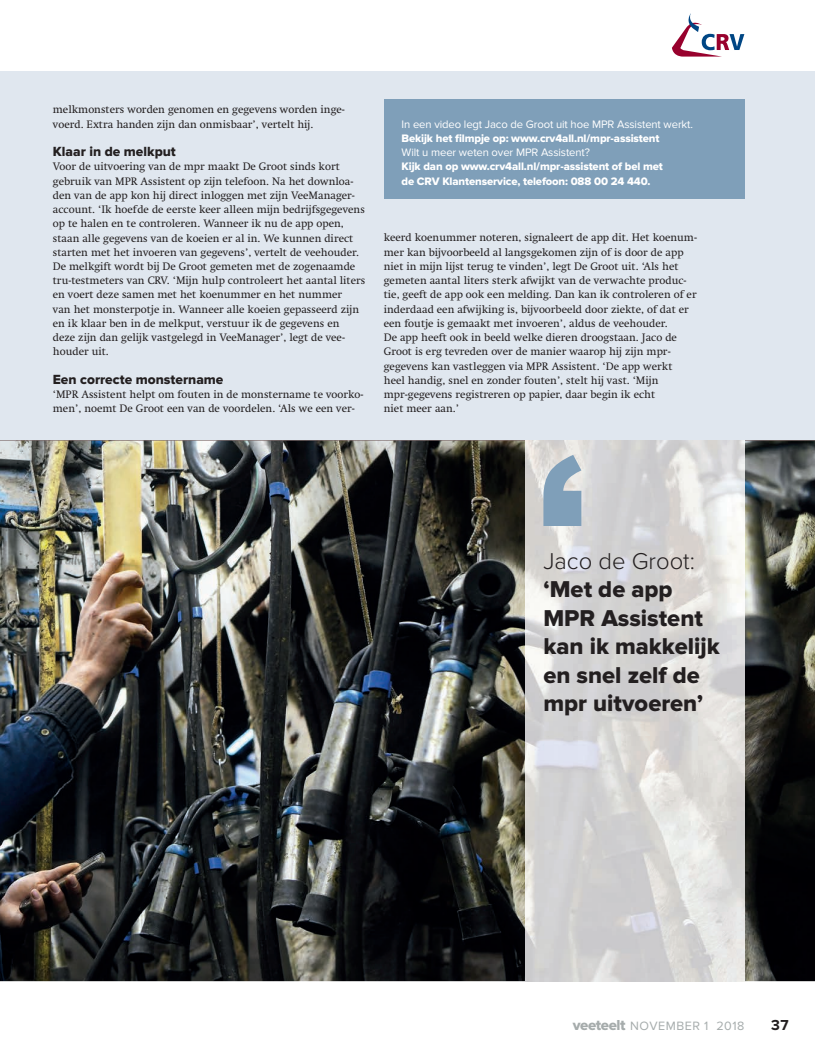
<style>
.page{position:relative;width:815px;height:1052px;background:#fff}
.page>*{position:absolute;margin:0;border:0;box-sizing:border-box;transform-origin:0 0}
.t1{font:23.75px/28.5px "Proxima Nova Extrabld";color:#231f20}
.t2{font:300 23.75px "Proxima Nova";color:#231f20}
.t3{font:700 15px "Proxima Nova";color:#231f20}
.t4{font:13.75px "Proxima Nova Extrabld";color:#231f20}
.t5{font:12.5px "Proxima Nova";color:#a6acac}
.t6{font:11.25px/14.2px "Proxima Nova Extrabld";letter-spacing:-.01em;color:#fff}
.t7{font:11.25px "Proxima Nova";letter-spacing:-.01em;color:#fff}
.t8{font:11px/14.2px "Swift LT Pro";color:#231f20}
.s1{font-family:"Proxima Nova Extrabld";font-size:15px}
</style>
<div class="page">
<div style="left:0;top:71px;width:814px;height:370px;background:#e0e7ef"></div>
<img style="left:0;top:441px;width:814px;height:540px">
<img style="left:525px;top:441px;width:219px;height:540px">
<svg style="left:543px;top:455px;width:38px;height:71px;background:#97afc1"></svg>
<div style="left:384px;top:99px;width:360px;height:100px;background:#7f9fb9"></div>
<svg style="left:672px;top:13px;width:72px;height:44px"></svg>
<p class="t8" style="left:53px;top:103px;width:293px">melkmonsters worden genomen en gegevens worden inge&shy;voerd. Extra handen zĳn dan onmisbaar’, vertelt hĳ.</p>
<p class="t4" style="left:53px;top:144px;width:124px">Klaar in de melkput</p>
<p class="t8" style="left:53px;top:159px;width:314px">Voor de uitvoering van de mpr maakt De Groot sinds kort gebruik van MPR Assistent op zĳn telefoon. Na het downloa&shy;den van de app kon hĳ direct inloggen met zĳn VeeManager&shy;account. ‘Ik hoefde de eerste keer alleen mĳn bedrĳfsgegevens op te halen en te controleren. Wanneer ik nu de app open, staan alle gegevens van de koeien er al in. We kunnen direct starten met het invoeren van gegevens’, vertelt de veehouder.<br>De melkgift wordt bĳ De Groot gemeten met de zogenaamde tru-testmeters van CRV. ‘Mĳn hulp controleert het aantal liters en voert deze samen met het koenummer en het nummer<br>van het monsterpotje in. Wanneer alle koeien gepasseerd zĳn en ik klaar ben in de melkput, verstuur ik de gegevens en<br>deze zĳn dan gelĳk vastgelegd in VeeManager’, legt de vee&shy;houder uit.</p>
<p class="t4" style="left:53px;top:371px;width:172px">Een correcte monstername</p>
<p class="t8" style="left:53px;top:387px;width:312px">‘MPR Assistent helpt om fouten in de monstername te voorko&shy;men’, noemt De Groot een van de voordelen. ‘Als we een ver-</p>
<p class="t7" style="left:401px;top:117px;width:293px">In een video legt Jaco de Groot uit hoe MPR Assistent werkt.</p>
<p class="t6" style="left:401px;top:131px;width:259px">Bekijk het filmpje op: www.crv4all.nl/mpr-assistent</p>
<p class="t7" style="left:401px;top:146px;width:190px">Wilt u meer weten over MPR Assistent?</p>
<p class="t6" style="left:401px;top:160px;width:263px">Kijk dan op www.crv4all.nl/mpr-assistent of bel met de CRV Klantenservice, telefoon: 088 00 24 440.</p>
<p class="t8" style="left:384px;top:231px;width:314px">keerd koenummer noteren, signaleert de app dit. Het koenum&shy;mer kan bĳvoorbeeld al langsgekomen zĳn of is door de app niet in mĳn lĳst terug te vinden’, legt De Groot uit. ‘Als het gemeten aantal liters sterk afwĳkt van de verwachte produc&shy;tie, geeft de app ook een melding. Dan kan ik controleren of er inderdaad een afwĳking is, bĳvoorbeeld door ziekte, of dat er een foutje is gemaakt met invoeren’, aldus de veehouder.<br>De app heeft ook in beeld welke dieren droogstaan. Jaco de Groot is erg tevreden over de manier waarop hĳ zĳn mpr&shy;gegevens kan vastleggen via MPR Assistent. ‘De app werkt<br>heel handig, snel en zonder fouten’, stelt hĳ vast. ‘Mĳn mpr-gegevens registreren op papier, daar begin ik echt<br>niet meer aan.’</p>
<h1 class="t2" style="left:543px;top:547px;width:153px">Jaco de Groot:</h1>
<h1 class="t1" style="left:543px;top:575px;width:178px">‘Met de app<br>MPR Assistent kan ik makkelijk en snel zelf de mpr uitvoeren’</h1>
<p class="t5" style="left:572px;top:1018px;width:173px"><span class="s1">veeteelt</span> NOVEMBER 1 2018</p>
<h2 class="t3" style="left:770px;top:1016px;width:19px">37</h2>
</div>
